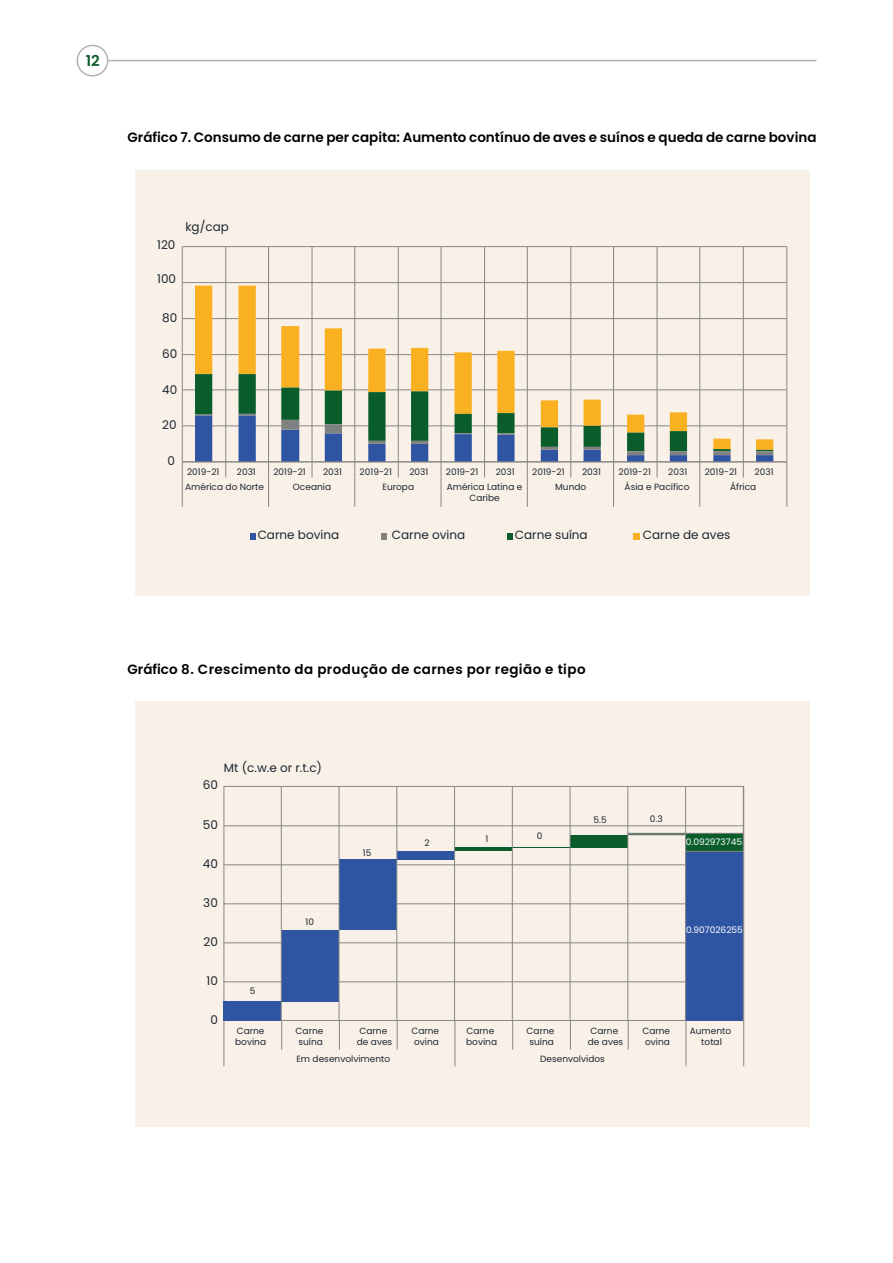
<style>
.page{position:relative;width:893px;height:1263px;background:#fff}
.page>*{position:absolute;margin:0;border:0;box-sizing:border-box;transform-origin:0 0}
.t1{font:600 15px "Poppins";color:#0a5d2b}
.t2{font:600 13.5px "Poppins";color:#000}
.t3{font:600 13.5px "Poppins";letter-spacing:.03em;color:#000}
.t4{font:12px "Poppins";color:#1c2731}
.t5{font:9px/10.8px "Poppins";color:#1c2731}
.t6{font:9px "Poppins";color:#fff}
</style>
<div class="page">
<hr style="left:108px;top:60px;width:708px;height:1px;background:#b3b2b2">
<div style="left:77px;top:45px;width:31px;height:32px;border:2px solid #b3b2b2;border-radius:50%"></div>
<div style="left:135px;top:170px;width:674px;height:425px;background:#f9f0e7"></div>
<hr style="left:182px;top:425px;width:605px;height:1px;background:#878787">
<hr style="left:182px;top:389px;width:605px;height:1px;background:#878787">
<hr style="left:182px;top:354px;width:605px;height:1px;background:#878787">
<hr style="left:182px;top:318px;width:605px;height:1px;background:#878787">
<hr style="left:182px;top:282px;width:605px;height:1px;background:#878787">
<hr style="left:182px;top:246px;width:605px;height:1px;background:#878787">
<hr style="left:225px;top:247px;width:1px;height:215px;background:#878787">
<hr style="left:268px;top:247px;width:1px;height:215px;background:#878787">
<hr style="left:312px;top:247px;width:1px;height:215px;background:#878787">
<hr style="left:354px;top:247px;width:1px;height:215px;background:#878787">
<hr style="left:398px;top:247px;width:1px;height:215px;background:#878787">
<hr style="left:441px;top:247px;width:1px;height:215px;background:#878787">
<hr style="left:484px;top:247px;width:1px;height:215px;background:#878787">
<hr style="left:527px;top:247px;width:1px;height:215px;background:#878787">
<hr style="left:570px;top:247px;width:1px;height:215px;background:#878787">
<hr style="left:613px;top:247px;width:1px;height:215px;background:#878787">
<hr style="left:657px;top:247px;width:1px;height:215px;background:#878787">
<hr style="left:699px;top:247px;width:1px;height:215px;background:#878787">
<hr style="left:743px;top:247px;width:1px;height:215px;background:#878787">
<hr style="left:786px;top:247px;width:1px;height:215px;background:#878787">
<svg style="left:195px;top:286px;width:578px;height:88px"></svg>
<hr style="left:182px;top:247px;width:1px;height:215px;background:#878787">
<svg style="left:182px;top:462px;width:1px;height:45px"></svg>
<svg style="left:786px;top:462px;width:1px;height:45px"></svg>
<svg style="left:195px;top:374px;width:578px;height:133px"></svg>
<hr style="left:182px;top:461px;width:605px;height:1px;background:#878787">
<svg style="left:250px;top:533px;width:5px;height:6px"></svg>
<svg style="left:381px;top:533px;width:5px;height:6px"></svg>
<svg style="left:507px;top:533px;width:5px;height:6px"></svg>
<svg style="left:633px;top:533px;width:6px;height:6px"></svg>
<div style="left:135px;top:702px;width:674px;height:425px;background:#f9f0e7"></div>
<hr style="left:224px;top:981px;width:519px;height:1px;background:#878787">
<hr style="left:224px;top:942px;width:519px;height:1px;background:#878787">
<hr style="left:224px;top:903px;width:519px;height:1px;background:#878787">
<hr style="left:224px;top:864px;width:519px;height:1px;background:#878787">
<hr style="left:224px;top:825px;width:519px;height:1px;background:#878787">
<div style="left:686px;top:851px;width:57px;height:170px;background:#2f54a1"></div>
<div style="left:686px;top:833px;width:57px;height:18px;background:#0a5d2b"></div>
<div style="left:685px;top:833px;width:59px;height:19px;border:1px solid #878787"></div>
<div style="left:224px;top:1001px;width:57px;height:20px;background:#2f54a1"></div>
<div style="left:281px;top:930px;width:58px;height:71px;background:#2f54a1"></div>
<div style="left:339px;top:859px;width:58px;height:71px;background:#2f54a1"></div>
<div style="left:397px;top:851px;width:58px;height:8px;background:#2f54a1"></div>
<hr style="left:455px;top:847px;width:57px;height:4px;background:#0a5d2b">
<hr style="left:512px;top:847px;width:58px;height:1px;background:#0a5d2b">
<div style="left:570px;top:835px;width:58px;height:12px;background:#0a5d2b"></div>
<hr style="left:281px;top:787px;width:1px;height:234px;background:#878787">
<hr style="left:339px;top:787px;width:1px;height:234px;background:#878787">
<hr style="left:396px;top:787px;width:1px;height:234px;background:#878787">
<hr style="left:454px;top:787px;width:1px;height:234px;background:#878787">
<hr style="left:512px;top:787px;width:1px;height:234px;background:#878787">
<hr style="left:570px;top:787px;width:1px;height:234px;background:#878787">
<hr style="left:627px;top:787px;width:1px;height:234px;background:#878787">
<hr style="left:685px;top:787px;width:1px;height:234px;background:#878787">
<hr style="left:743px;top:787px;width:1px;height:234px;background:#878787">
<svg style="left:224px;top:1020px;width:1px;height:46px"></svg>
<svg style="left:281px;top:1021px;width:1px;height:29px"></svg>
<svg style="left:339px;top:1021px;width:1px;height:29px"></svg>
<svg style="left:397px;top:1020px;width:1px;height:30px"></svg>
<svg style="left:455px;top:1020px;width:1px;height:46px"></svg>
<svg style="left:512px;top:1021px;width:1px;height:29px"></svg>
<svg style="left:570px;top:1021px;width:1px;height:29px"></svg>
<svg style="left:628px;top:1020px;width:1px;height:30px"></svg>
<svg style="left:686px;top:1020px;width:1px;height:46px"></svg>
<svg style="left:743px;top:1021px;width:1px;height:45px"></svg>
<div style="left:628px;top:833px;width:58px;height:2px;border:1px solid #878787"></div>
<h1 class="t1" style="left:86px;top:52px;width:16px">12</h1>
<h2 class="t2" style="left:128px;top:129px;width:690px">Gráfico 7. Consumo de carne per capita: Aumento contínuo de aves e suínos e queda de carne bovina</h2>
<h3 class="t4" style="left:157px;top:238px;width:20px">120</h3>
<h3 class="t4" style="left:157px;top:272px;width:20px">100</h3>
<h3 class="t4" style="left:185px;top:220px;width:45px">kg/cap</h3>
<h3 class="t4" style="left:162px;top:310px;width:17px">80</h3>
<h3 class="t4" style="left:162px;top:346px;width:17px">60</h3>
<h3 class="t4" style="left:162px;top:382px;width:17px">40</h3>
<h3 class="t4" style="left:162px;top:418px;width:16px">20</h3>
<h3 class="t4" style="left:167px;top:454px;width:9px">0</h3>
<p class="t5" style="left:187px;top:466px;width:34px">2019-21</p>
<p class="t5" style="left:237px;top:466px;width:21px">2031</p>
<p class="t5" style="left:273px;top:466px;width:34px">2019-21</p>
<p class="t5" style="left:323px;top:466px;width:21px">2031</p>
<p class="t5" style="left:360px;top:466px;width:34px">2019-21</p>
<p class="t5" style="left:409px;top:466px;width:21px">2031</p>
<p class="t5" style="left:446px;top:466px;width:34px">2019-21</p>
<p class="t5" style="left:496px;top:466px;width:21px">2031</p>
<p class="t5" style="left:532px;top:466px;width:34px">2019-21</p>
<p class="t5" style="left:582px;top:466px;width:21px">2031</p>
<p class="t5" style="left:618px;top:466px;width:34px">2019-21</p>
<p class="t5" style="left:668px;top:466px;width:21px">2031</p>
<p class="t5" style="left:705px;top:466px;width:34px">2019-21</p>
<p class="t5" style="left:755px;top:466px;width:21px">2031</p>
<p class="t5" style="left:185px;top:482px;width:80px">América do Norte</p>
<p class="t5" style="left:293px;top:482px;width:40px">Oceania</p>
<p class="t5" style="left:382px;top:482px;width:33px">Europa</p>
<p class="t5" style="left:447px;top:482px;width:77px;text-align:center">América Latina e<br>Caribe</p>
<p class="t5" style="left:555px;top:482px;width:33px">Mundo</p>
<p class="t5" style="left:625px;top:482px;width:66px">Ásia e Pacífico</p>
<p class="t5" style="left:730px;top:482px;width:28px">África</p>
<h3 class="t4" style="left:258px;top:528px;width:83px">Carne bovina</h3>
<h3 class="t4" style="left:392px;top:528px;width:75px">Carne ovina</h3>
<h3 class="t4" style="left:515px;top:528px;width:74px">Carne suína</h3>
<h3 class="t4" style="left:643px;top:528px;width:89px">Carne de aves</h3>
<h2 class="t3" style="left:128px;top:661px;width:460px">Gráfico 8. Crescimento da produção de carnes por região e tipo</h2>
<h3 class="t4" style="left:224px;top:761px;width:100px">Mt (c.w.e or r.t.c)</h3>
<h3 class="t4" style="left:203px;top:778px;width:17px">60</h3>
<h3 class="t4" style="left:203px;top:818px;width:17px">50</h3>
<h3 class="t4" style="left:203px;top:857px;width:17px">40</h3>
<h3 class="t4" style="left:203px;top:896px;width:16px">30</h3>
<h3 class="t4" style="left:203px;top:935px;width:16px">20</h3>
<h3 class="t4" style="left:207px;top:974px;width:13px">10</h3>
<h3 class="t4" style="left:210px;top:1013px;width:9px">0</h3>
<p class="t5" style="left:250px;top:986px;width:7px">5</p>
<p class="t5" style="left:306px;top:917px;width:10px">10</p>
<p class="t5" style="left:363px;top:848px;width:10px">15</p>
<p class="t5" style="left:425px;top:838px;width:7px">2</p>
<p class="t5" style="left:485px;top:833px;width:4px">1</p>
<p class="t5" style="left:537px;top:830px;width:7px">0</p>
<p class="t5" style="left:594px;top:815px;width:15px">5.5</p>
<p class="t5" style="left:650px;top:813px;width:14px">0.3</p>
<p class="t6" style="left:686px;top:836px;width:58px">0.092973745</p>
<p class="t6" style="left:686px;top:925px;width:58px">0.907026255</p>
<p class="t5" style="left:235px;top:1025px;width:32px">Carne bovina</p>
<p class="t5" style="left:296px;top:1025px;width:29px;text-align:center">Carne suína</p>
<p class="t5" style="left:357px;top:1025px;width:37px">Carne de aves</p>
<p class="t5" style="left:411px;top:1025px;width:29px">Carne ovina</p>
<p class="t5" style="left:527px;top:1025px;width:29px;text-align:center">Carne suína</p>
<p class="t5" style="left:588px;top:1025px;width:37px">Carne de aves</p>
<p class="t5" style="left:642px;top:1025px;width:29px">Carne ovina</p>
<p class="t5" style="left:690px;top:1025px;width:43px;text-align:center">Aumento total</p>
<p class="t5" style="left:296px;top:1054px;width:95px">Em desenvolvimento</p>
<p class="t5" style="left:540px;top:1054px;width:66px">Desenvolvidos</p>
<p class="t5" style="left:466px;top:1025px;width:32px">Carne bovina</p>
</div>
